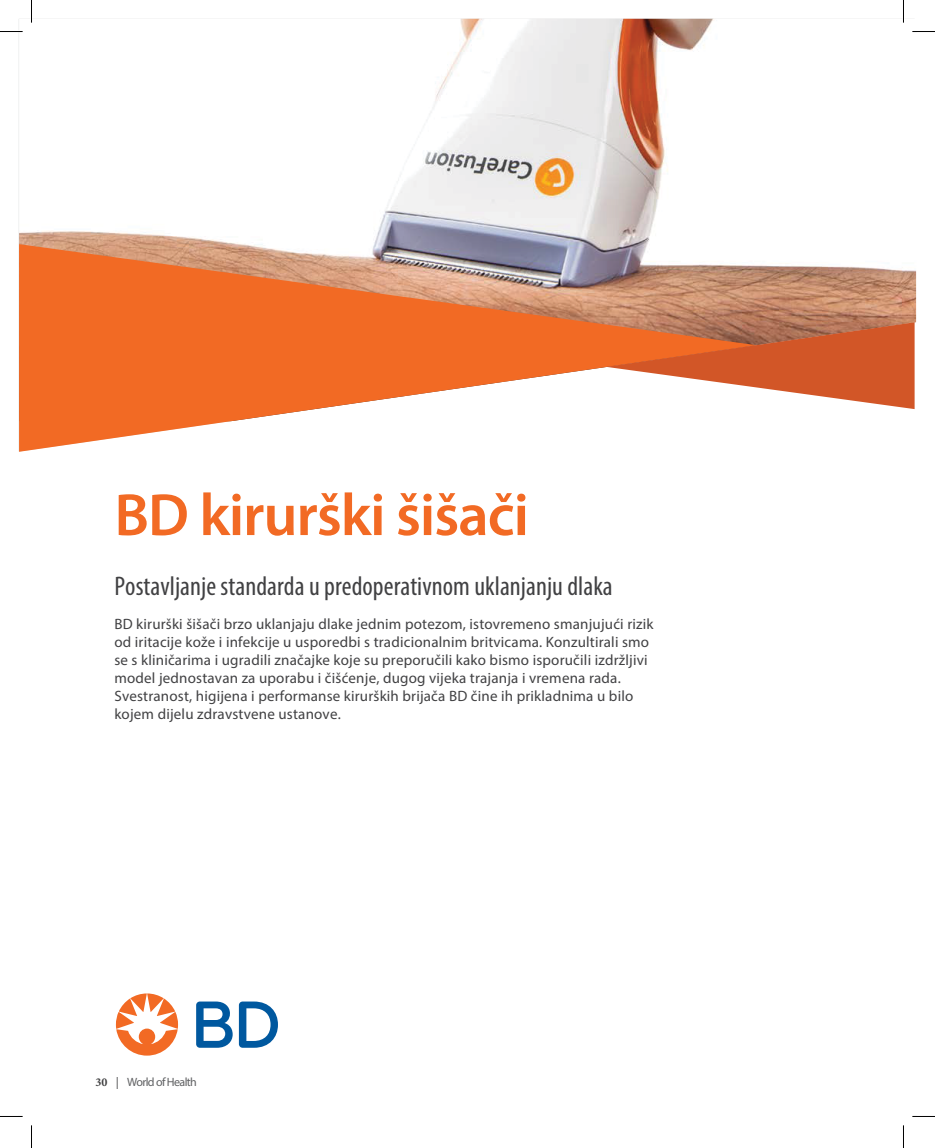
<style>
.page{position:relative;width:935px;height:1148px;background:#fff}
.page>*{position:absolute;margin:0;border:0;box-sizing:border-box;transform-origin:0 0}
.t1{font:600 60px "Myriad Pro";letter-spacing:-.02em;color:#f26a24}
.t2{font:condensed 27px "Myriad Pro";letter-spacing:.005em;color:#414143}
.t3{font:15px/18px "Myriad Pro";letter-spacing:.015em;color:#414143}
.t4{font:12px "Myriad Pro";letter-spacing:-.05em;color:#606163}
.s1{font-family:"Minion Pro";font-weight:700;color:#414142}
.s2{font-family:"Minion Pro";color:#414142}
</style>
<div class="page">
<img style="left:19px;top:19px;width:897px;height:390px">
<svg style="left:19px;top:244px;width:738px;height:207px;fill:#f26a24"></svg>
<svg style="left:606px;top:322px;width:308px;height:87px"></svg>
<svg style="left:196px;top:1001px;width:82px;height:46px"></svg>
<svg style="left:116px;top:993px;width:62px;height:62px"></svg>
<svg style="left:0;top:31px;width:23px;height:1px"></svg>
<svg style="left:912px;top:31px;width:23px;height:1px"></svg>
<svg style="left:0;top:1116px;width:23px;height:1px"></svg>
<svg style="left:912px;top:1116px;width:23px;height:1px"></svg>
<svg style="left:31px;top:0;width:1px;height:23px"></svg>
<svg style="left:31px;top:1125px;width:1px;height:22px"></svg>
<svg style="left:902px;top:0;width:2px;height:23px"></svg>
<svg style="left:903px;top:1125px;width:1px;height:22px"></svg>
<p class="t1" style="left:114px;top:476px;width:416px">BD kirurški šišači</p>
<p class="t2" style="left:114px;top:569px;width:500px">Postavljanje standarda u predoperativnom uklanjanju dlaka</p>
<p class="t3" style="left:114px;top:614px;width:540px">BD kirurški šišači brzo uklanjaju dlake jednim potezom, istovremeno smanjujući rizik od iritacije kože i infekcije u usporedbi s tradicionalnim britvicama. Konzultirali smo se s kliničarima i ugradili značajke koje su preporučili kako bismo isporučili izdržljivi model jednostavan za uporabu i čišćenje, dugog vijeka trajanja i vremena rada.<br>Svestranost, higijena i performanse kirurških brijača BD čine ih prikladnima u bilo kojem dijelu zdravstvene ustanove.</p>
<p class="t4" style="left:95px;top:1074px;width:103px"><span class="s1">30</span> <span class="s2">|</span> World of Health</p>
</div>
